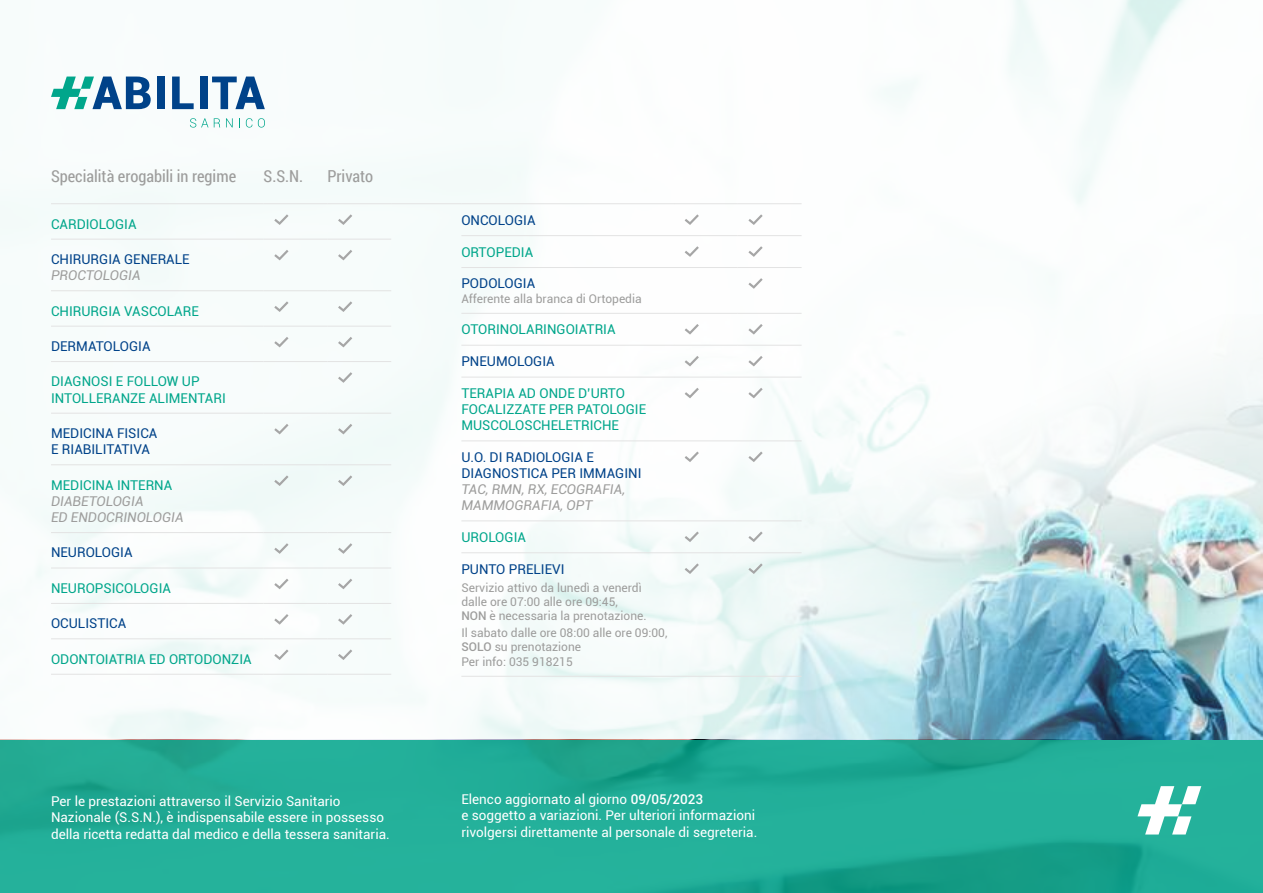
<style>
.page{position:relative;width:1263px;height:893px;background:#fff}
.page>*{position:absolute;margin:0;border:0;box-sizing:border-box;transform-origin:0 0}
.t1{font:16.5px "Roboto Condensed";color:#9d9d9c}
.t2{font:13.5px/16.2px "Roboto";color:#fff}
.t3{font:13.5px/16.2px "Roboto";color:#00a68b}
.t4{font:13.5px/16.2px "Roboto";color:#004289}
.t5{font:italic 13.5px/16.2px "Roboto";color:#9d9d9c}
.t6{font:12px/14.4px "Roboto";color:#9d9d9c}
.s1{font-weight:500}
</style>
<div class="page">
<img style="left:0;top:0;width:1186px;height:740px">
<svg style="left:0;top:740px;width:1263px;height:153px;background:#21ac96"></svg>
<div style="left:157px;top:77px;width:8px;height:32px;background:#004289"></div>
<svg style="left:172px;top:77px;width:22px;height:32px"></svg>
<div style="left:200px;top:77px;width:7px;height:32px;background:#004289"></div>
<svg style="left:212px;top:77px;width:53px;height:32px"></svg>
<svg style="left:51px;top:77px;width:100px;height:32px"></svg>
<svg style="left:190px;top:118px;width:18px;height:10px"></svg>
<svg style="left:214px;top:118px;width:6px;height:9px"></svg>
<svg style="left:226px;top:118px;width:7px;height:9px"></svg>
<svg style="left:246px;top:118px;width:6px;height:10px"></svg>
<svg style="left:258px;top:118px;width:7px;height:10px"></svg>
<svg style="left:1137px;top:786px;width:64px;height:48px"></svg>
<img style="left:674px;top:315px;width:589px;height:425px">
<hr style="left:391px;top:203px;width:70px;height:1px;background:#e3e3e3">
<hr style="left:264px;top:203px;width:63px;height:1px;background:#e3e3e3">
<hr style="left:327px;top:203px;width:64px;height:1px;background:#e3e3e3">
<hr style="left:264px;top:239px;width:63px;height:1px;background:#e3e3e3">
<hr style="left:327px;top:239px;width:64px;height:1px;background:#e3e3e3">
<hr style="left:264px;top:290px;width:63px;height:1px;background:#e3e3e3">
<hr style="left:327px;top:290px;width:64px;height:1px;background:#e3e3e3">
<hr style="left:264px;top:326px;width:63px;height:1px;background:#e3e3e3">
<hr style="left:327px;top:326px;width:64px;height:1px;background:#e3e3e3">
<hr style="left:264px;top:361px;width:63px;height:1px;background:#e3e3e3">
<hr style="left:327px;top:361px;width:64px;height:1px;background:#e3e3e3">
<hr style="left:264px;top:413px;width:63px;height:1px;background:#e3e3e3">
<hr style="left:327px;top:413px;width:64px;height:1px;background:#e3e3e3">
<hr style="left:264px;top:464px;width:63px;height:1px;background:#e3e3e3">
<hr style="left:327px;top:464px;width:64px;height:1px;background:#e3e3e3">
<hr style="left:264px;top:532px;width:63px;height:1px;background:#e3e3e3">
<hr style="left:327px;top:532px;width:64px;height:1px;background:#e3e3e3">
<hr style="left:264px;top:568px;width:63px;height:1px;background:#e3e3e3">
<hr style="left:327px;top:568px;width:64px;height:1px;background:#e3e3e3">
<hr style="left:264px;top:603px;width:63px;height:1px;background:#e3e3e3">
<hr style="left:327px;top:603px;width:64px;height:1px;background:#e3e3e3">
<hr style="left:264px;top:638px;width:63px;height:1px;background:#e3e3e3">
<hr style="left:327px;top:638px;width:64px;height:1px;background:#e3e3e3">
<hr style="left:264px;top:674px;width:63px;height:1px;background:#e3e3e3">
<hr style="left:327px;top:674px;width:64px;height:1px;background:#e3e3e3">
<hr style="left:51px;top:203px;width:213px;height:1px;background:#e3e3e3">
<hr style="left:51px;top:239px;width:213px;height:1px;background:#e3e3e3">
<hr style="left:51px;top:290px;width:213px;height:1px;background:#e3e3e3">
<hr style="left:51px;top:326px;width:213px;height:1px;background:#e3e3e3">
<hr style="left:51px;top:361px;width:213px;height:1px;background:#e3e3e3">
<hr style="left:51px;top:413px;width:213px;height:1px;background:#e3e3e3">
<hr style="left:51px;top:464px;width:213px;height:1px;background:#e3e3e3">
<hr style="left:51px;top:532px;width:213px;height:1px;background:#e3e3e3">
<hr style="left:51px;top:568px;width:213px;height:1px;background:#e3e3e3">
<hr style="left:51px;top:603px;width:213px;height:1px;background:#e3e3e3">
<hr style="left:51px;top:638px;width:213px;height:1px;background:#e3e3e3">
<hr style="left:51px;top:674px;width:213px;height:1px;background:#e3e3e3">
<svg style="left:274px;top:214px;width:14px;height:11px"></svg>
<svg style="left:338px;top:214px;width:14px;height:11px"></svg>
<svg style="left:274px;top:250px;width:14px;height:10px"></svg>
<svg style="left:338px;top:250px;width:14px;height:10px"></svg>
<svg style="left:274px;top:301px;width:14px;height:11px"></svg>
<svg style="left:338px;top:301px;width:14px;height:11px"></svg>
<svg style="left:274px;top:337px;width:14px;height:10px"></svg>
<svg style="left:338px;top:337px;width:14px;height:10px"></svg>
<svg style="left:338px;top:372px;width:14px;height:11px"></svg>
<svg style="left:274px;top:424px;width:14px;height:10px"></svg>
<svg style="left:338px;top:424px;width:14px;height:10px"></svg>
<svg style="left:274px;top:475px;width:14px;height:11px"></svg>
<svg style="left:338px;top:475px;width:14px;height:11px"></svg>
<svg style="left:274px;top:543px;width:14px;height:11px"></svg>
<svg style="left:338px;top:543px;width:14px;height:11px"></svg>
<svg style="left:274px;top:579px;width:14px;height:10px"></svg>
<svg style="left:338px;top:579px;width:14px;height:10px"></svg>
<svg style="left:274px;top:614px;width:14px;height:11px"></svg>
<svg style="left:338px;top:614px;width:14px;height:11px"></svg>
<svg style="left:274px;top:649px;width:14px;height:11px"></svg>
<svg style="left:338px;top:649px;width:14px;height:11px"></svg>
<hr style="left:674px;top:203px;width:64px;height:1px;background:#e3e3e3">
<hr style="left:738px;top:203px;width:63px;height:1px;background:#e3e3e3">
<hr style="left:674px;top:235px;width:64px;height:1px;background:#e3e3e3">
<hr style="left:738px;top:235px;width:63px;height:1px;background:#e3e3e3">
<hr style="left:674px;top:267px;width:64px;height:1px;background:#e3e3e3">
<hr style="left:738px;top:267px;width:63px;height:1px;background:#e3e3e3">
<hr style="left:674px;top:313px;width:64px;height:1px;background:#e3e3e3">
<hr style="left:738px;top:313px;width:63px;height:1px;background:#e3e3e3">
<hr style="left:674px;top:345px;width:64px;height:1px;background:#e3e3e3">
<hr style="left:738px;top:345px;width:63px;height:1px;background:#e3e3e3">
<hr style="left:674px;top:377px;width:64px;height:1px;background:#e3e3e3">
<hr style="left:738px;top:377px;width:63px;height:1px;background:#e3e3e3">
<hr style="left:674px;top:440px;width:64px;height:1px;background:#e3e3e3">
<hr style="left:738px;top:440px;width:63px;height:1px;background:#e3e3e3">
<hr style="left:674px;top:520px;width:64px;height:1px;background:#e3e3e3">
<hr style="left:738px;top:520px;width:63px;height:1px;background:#e3e3e3">
<hr style="left:674px;top:552px;width:64px;height:1px;background:#e3e3e3">
<hr style="left:738px;top:552px;width:63px;height:1px;background:#e3e3e3">
<hr style="left:674px;top:676px;width:64px;height:1px;background:#e3e3e3">
<hr style="left:738px;top:676px;width:63px;height:1px;background:#e3e3e3">
<hr style="left:461px;top:203px;width:213px;height:1px;background:#e3e3e3">
<hr style="left:461px;top:235px;width:213px;height:1px;background:#e3e3e3">
<hr style="left:461px;top:267px;width:213px;height:1px;background:#e3e3e3">
<hr style="left:461px;top:313px;width:213px;height:1px;background:#e3e3e3">
<hr style="left:461px;top:377px;width:213px;height:1px;background:#e3e3e3">
<hr style="left:461px;top:345px;width:213px;height:1px;background:#e3e3e3">
<hr style="left:461px;top:440px;width:213px;height:1px;background:#e3e3e3">
<hr style="left:461px;top:520px;width:213px;height:1px;background:#e3e3e3">
<hr style="left:461px;top:552px;width:213px;height:1px;background:#e3e3e3">
<hr style="left:461px;top:676px;width:213px;height:1px;background:#e3e3e3">
<svg style="left:685px;top:214px;width:14px;height:11px"></svg>
<svg style="left:748px;top:214px;width:15px;height:11px"></svg>
<svg style="left:685px;top:246px;width:14px;height:11px"></svg>
<svg style="left:748px;top:246px;width:15px;height:11px"></svg>
<svg style="left:748px;top:278px;width:15px;height:11px"></svg>
<svg style="left:685px;top:324px;width:14px;height:11px"></svg>
<svg style="left:748px;top:324px;width:15px;height:11px"></svg>
<svg style="left:685px;top:356px;width:14px;height:10px"></svg>
<svg style="left:748px;top:356px;width:15px;height:10px"></svg>
<svg style="left:685px;top:388px;width:14px;height:10px"></svg>
<svg style="left:748px;top:388px;width:15px;height:10px"></svg>
<svg style="left:685px;top:451px;width:14px;height:11px"></svg>
<svg style="left:748px;top:451px;width:15px;height:11px"></svg>
<svg style="left:685px;top:531px;width:14px;height:11px"></svg>
<svg style="left:748px;top:531px;width:15px;height:11px"></svg>
<svg style="left:685px;top:563px;width:14px;height:11px"></svg>
<svg style="left:748px;top:563px;width:15px;height:11px"></svg>
<p class="t1" style="left:51px;top:165px;width:187px">Specialità erogabili in regime</p>
<p class="t1" style="left:264px;top:165px;width:41px">S.S.N.</p>
<p class="t1" style="left:327px;top:165px;width:47px">Privato</p>
<p class="t3" style="left:51px;top:215px;width:87px">CARDIOLOGIA</p>
<p class="t4" style="left:51px;top:250px;width:140px">CHIRURGIA GENERALE</p>
<p class="t5" style="left:51px;top:267px;width:91px">PROCTOLOGIA</p>
<p class="t3" style="left:51px;top:302px;width:149px">CHIRURGIA VASCOLARE</p>
<p class="t4" style="left:51px;top:338px;width:101px">DERMATOLOGIA</p>
<p class="t3" style="left:51px;top:373px;width:176px">DIAGNOSI E FOLLOW UP<br>INTOLLERANZE ALIMENTARI</p>
<p class="t4" style="left:51px;top:425px;width:108px">MEDICINA FISICA<br>E RIABILITATIVA</p>
<p class="t3" style="left:51px;top:476px;width:123px">MEDICINA INTERNA</p>
<p class="t5" style="left:51px;top:492px;width:134px">DIABETOLOGIA<br>ED ENDOCRINOLOGIA</p>
<p class="t4" style="left:51px;top:544px;width:83px">NEUROLOGIA</p>
<p class="t3" style="left:51px;top:579px;width:122px">NEUROPSICOLOGIA</p>
<p class="t4" style="left:51px;top:615px;width:77px">OCULISTICA</p>
<p class="t3" style="left:51px;top:650px;width:202px">ODONTOIATRIA ED ORTODONZIA</p>
<p class="t4" style="left:461px;top:211px;width:76px">ONCOLOGIA</p>
<p class="t3" style="left:461px;top:243px;width:73px">ORTOPEDIA</p>
<p class="t4" style="left:461px;top:275px;width:75px">PODOLOGIA</p>
<p class="t6" style="left:461px;top:291px;width:182px">Afferente alla branca di Ortopedia</p>
<p class="t3" style="left:461px;top:321px;width:156px">OTORINOLARINGOIATRIA</p>
<p class="t4" style="left:461px;top:353px;width:95px">PNEUMOLOGIA</p>
<p class="t3" style="left:461px;top:384px;width:186px">TERAPIA AD ONDE D’URTO<br>FOCALIZZATE PER PATOLOGIE<br>MUSCOLOSCHELETRICHE</p>
<p class="t4" style="left:461px;top:448px;width:182px">U.O. DI RADIOLOGIA E<br>DIAGNOSTICA PER IMMAGINI</p>
<p class="t5" style="left:461px;top:481px;width:165px">TAC, RMN, RX, ECOGRAFIA,<br>MAMMOGRAFIA, OPT</p>
<p class="t3" style="left:461px;top:528px;width:66px">UROLOGIA</p>
<p class="t4" style="left:461px;top:560px;width:105px">PUNTO PRELIEVI</p>
<p class="t6" style="left:461px;top:580px;width:187px">Servizio attivo da lunedì a venerdì dalle ore 07:00 alle ore 09:45,<br><span class="s1">NON</span> è necessaria la prenotazione.</p>
<p class="t6" style="left:461px;top:625px;width:207px">Il sabato dalle ore 08:00 alle ore 09:00,<br><span class="s1">SOLO</span> su prenotazione<br>Per info: 035 918215</p>
<p class="t2" style="left:51px;top:793px;width:340px">Per le prestazioni attraverso il Servizio Sanitario<br>Nazionale (S.S.N.), è indispensabile essere in possesso della ricetta redatta dal medico e della tessera sanitaria.</p>
<p class="t2" style="left:461px;top:791px;width:297px">Elenco aggiornato al giorno <span class="s1">09/05/2023<br></span>e soggetto a variazioni. Per ulteriori informazioni rivolgersi direttamente al personale di segreteria.</p>
</div>
